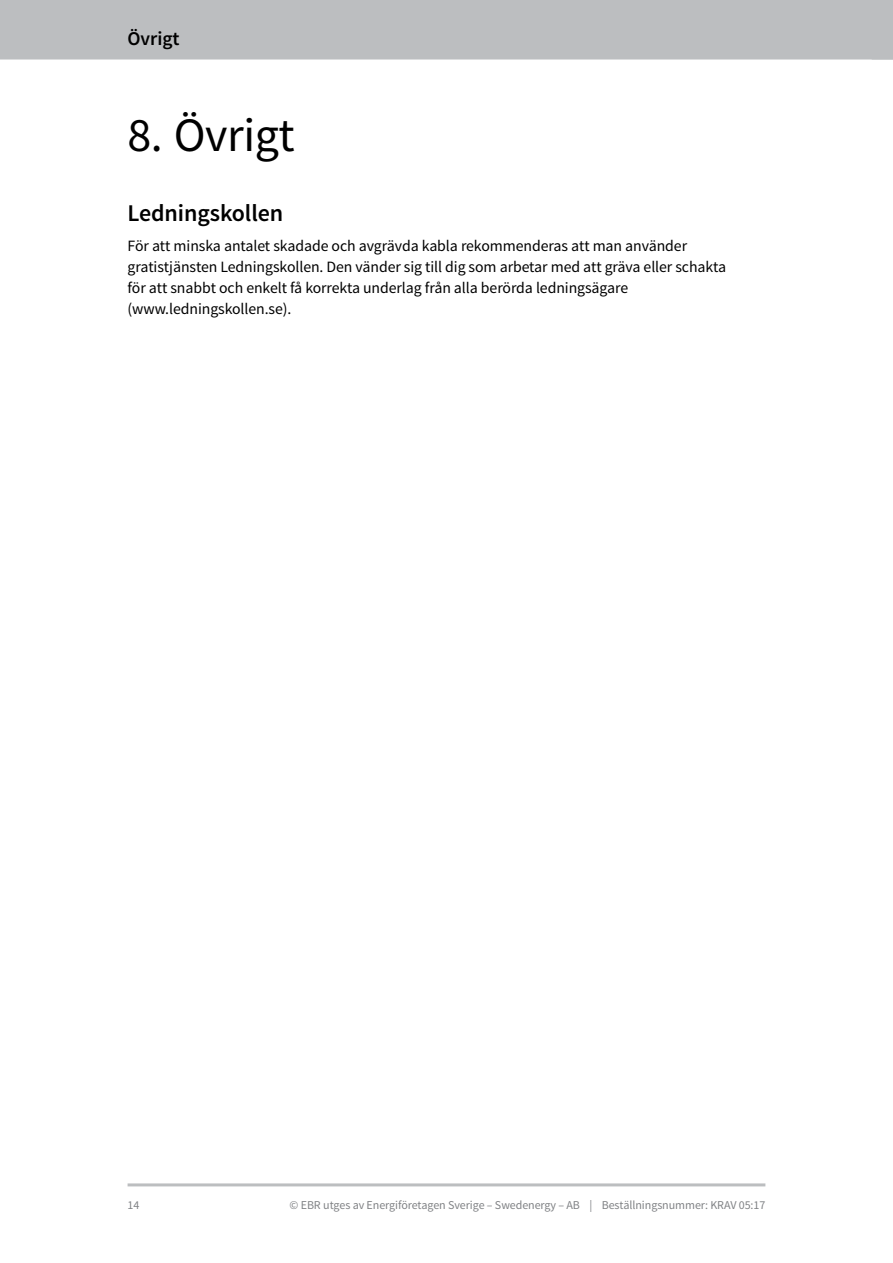
<style>
.page{position:relative;width:893px;height:1263px;background:#fff}
.page>*{position:absolute;margin:0;border:0;box-sizing:border-box;transform-origin:0 0}
.t1{font:48px "Source Sans Pro";letter-spacing:-.01em;color:#000}
.t2{font:600 24px "Source Sans Pro";letter-spacing:-.005em;color:#000}
.t3{font:600 19.5px "Source Sans Pro";letter-spacing:-.005em;color:#000}
.t4{font:15.75px/21px "Source Sans Pro";letter-spacing:-.005em;color:#000}
.t5{font:12px "Source Sans Pro";letter-spacing:-.005em;color:#808285}
</style>
<div class="page">
<div style="left:0;top:0;width:872px;height:60px;background:#bcbec0"></div>
<svg style="left:872px;top:0;width:21px;height:60px"></svg>
<hr style="left:128px;top:1183px;width:637px;height:3px;background:#bcbec0">
<p class="t3" style="left:128px;top:26px;width:53px">Övrigt</p>
<h1 class="t1" style="left:128px;top:105px;width:169px">8. Övrigt</h1>
<h2 class="t2" style="left:128px;top:198px;width:157px">Ledningskollen</h2>
<p class="t4" style="left:128px;top:235px;width:600px">För att minska antalet skadade och avgrävda kabla rekommenderas att man använder gratistjänsten Ledningskollen. Den vänder sig till dig som arbetar med att gräva eller schakta för att snabbt och enkelt få korrekta underlag från alla berörda ledningsägare (www.ledningskollen.se).</p>
<p class="t5" style="left:128px;top:1197px;width:13px">14</p>
<p class="t5" style="left:289px;top:1197px;width:477px">© EBR utges av Energiföretagen Sverige – Swedenergy – AB | Beställningsnummer: KRAV 05:17</p>
</div>
